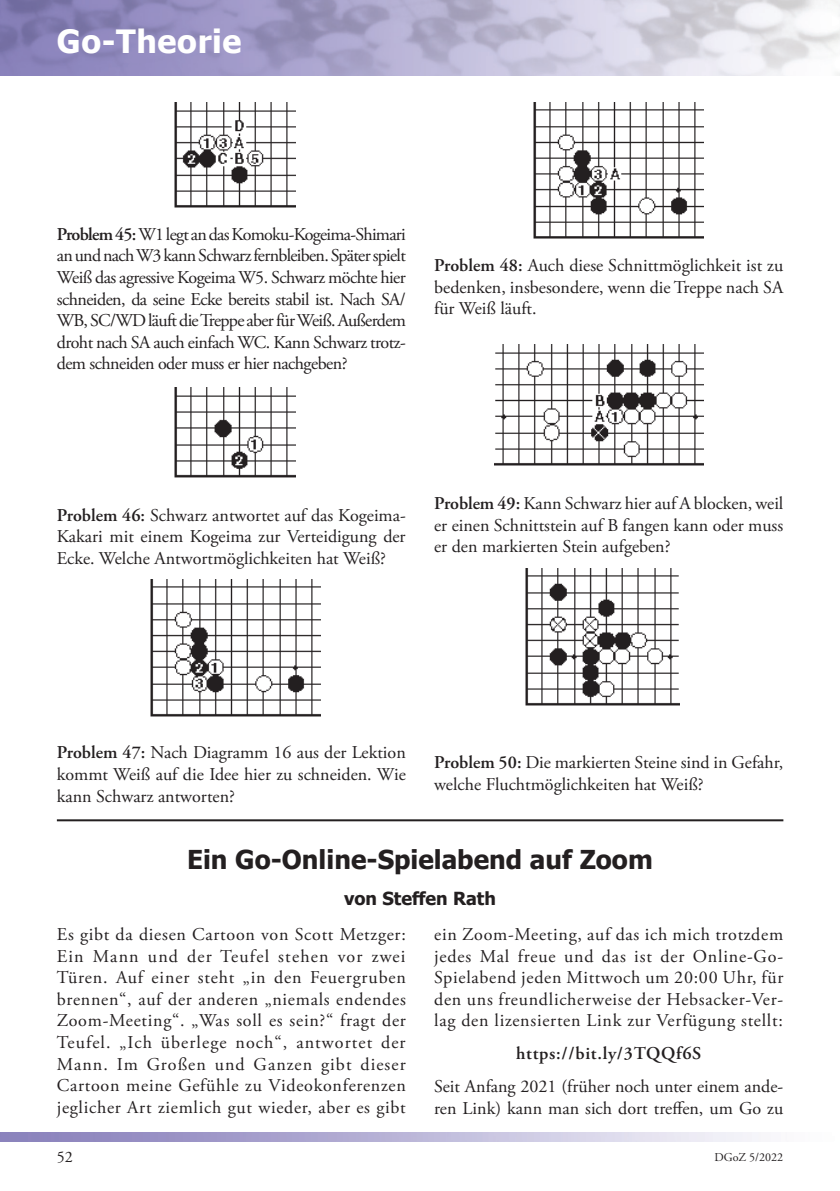
<style>
.page{position:relative;width:840px;height:1191px;background:#fff}
.page>*{position:absolute;margin:0;border:0;box-sizing:border-box;transform-origin:0 0}
.t1{font:700 32px "Tahoma";letter-spacing:.02em;color:#fff}
.t2{font:700 26px "Tahoma";color:#231f20}
.t3{font:18px/21.6px "Adobe Garamond Pro";color:#231f20;text-align:justify}
.t4{font:600 18px "Adobe Garamond Pro";letter-spacing:.04em;color:#231f20}
.t5{font:700 18px "Tahoma";color:#231f20}
.t6{font:16px "Adobe Garamond Pro";color:#231f20}
.t7{font:12px "Adobe Garamond Pro";color:#231f20}
.s1{font-weight:600}
</style>
<div class="page">
<img style="left:174px;top:102px;width:122px;height:106px">
<img style="left:174px;top:387px;width:122px;height:91px">
<img style="left:150px;top:580px;width:170px;height:137px">
<img style="left:533px;top:102px;width:169px;height:137px">
<img style="left:494px;top:344px;width:208px;height:122px">
<img style="left:525px;top:569px;width:154px;height:137px">
<hr style="left:57px;top:819px;width:726px;height:2px;background:#231f20">
<img style="left:839px;top:0;width:1px;height:75px">
<h1 class="t1" style="left:57px;top:19px;width:186px">Go-Theorie</h1>
<p class="t3" style="left:57px;top:224px;width:350px"><span class="s1">Problem 45:</span> W1 legt an das Komoku-Kogeima-Shimari an und nach W3 kann Schwarz fernbleiben. Später spielt Weiß das agressive Kogeima W5. Schwarz möchte hier schneiden, da seine Ecke bereits stabil ist. Nach SA/ WB, SC/WD läuft die Treppe aber für Weiß. Außerdem droht nach SA auch einfach WC. Kann Schwarz trotz&shy;dem schneiden oder muss er hier nachgeben?</p>
<p class="t3" style="left:434px;top:255px;width:350px"><span class="s1">Problem 48:</span> Auch diese Schnittmöglichkeit ist zu bedenken, insbesondere, wenn die Treppe nach SA für Weiß läuft.</p>
<p class="t3" style="left:57px;top:505px;width:350px"><span class="s1">Problem 46:</span> Schwarz antwortet auf das Kogeima-Kakari mit einem Kogeima zur Verteidigung der Ecke. Welche Antwortmöglichkeiten hat Weiß?</p>
<p class="t3" style="left:434px;top:493px;width:350px"><span class="s1">Problem 49:</span> Kann Schwarz hier auf A blocken, weil er einen Schnittstein auf B fangen kann oder muss er den markierten Stein aufgeben?</p>
<p class="t3" style="left:57px;top:742px;width:350px"><span class="s1">Problem 47:</span> Nach Diagramm 16 aus der Lektion kommt Weiß auf die Idee hier zu schneiden. Wie kann Schwarz antworten?</p>
<p class="t3" style="left:434px;top:752px;width:350px"><span class="s1">Problem 50:</span> Die markierten Steine sind in Gefahr, welche Fluchtmöglichkeiten hat Weiß?</p>
<h2 class="t2" style="left:187px;top:841px;width:467px">Ein Go-Online-Spielabend auf Zoom</h2>
<p class="t5" style="left:344px;top:886px;width:153px">von Steffen Rath</p>
<p class="t3" style="left:434px;top:924px;width:350px">ein Zoom-Meeting, auf das ich mich trotzdem jedes Mal freue und das ist der Online-Go-Spielabend jeden Mittwoch um 20:00 Uhr, für den uns freundlicherweise der Hebsacker-Ver&shy;lag den lizensierten Link zur Verfügung stellt:</p>
<p class="t4" style="left:516px;top:1043px;width:186px">https://bit.ly/3TQQf6S</p>
<p class="t3" style="left:434px;top:1076px;width:350px">Seit Anfang 2021 (früher noch unter einem ande&shy;ren Link) kann man sich dort treffen, um Go zu</p>
<p class="t3" style="left:57px;top:924px;width:350px">Es gibt da diesen Cartoon von Scott Metzger:<br>Ein Mann und der Teufel stehen vor zwei Türen. Auf einer steht „in den Feuergruben brennen“, auf der anderen „niemals endendes Zoom-Meeting“. „Was soll es sein?“ fragt der Teufel. „Ich überlege noch“, antwortet der Mann. Im Großen und Ganzen gibt dieser Cartoon meine Gefühle zu Videokonferenzen jeglicher Art ziemlich gut wieder, aber es gibt</p>
<p class="t6" style="left:57px;top:1146px;width:17px">52</p>
<p class="t7" style="left:714px;top:1150px;width:70px">DGoZ 5/2022</p>
</div>
